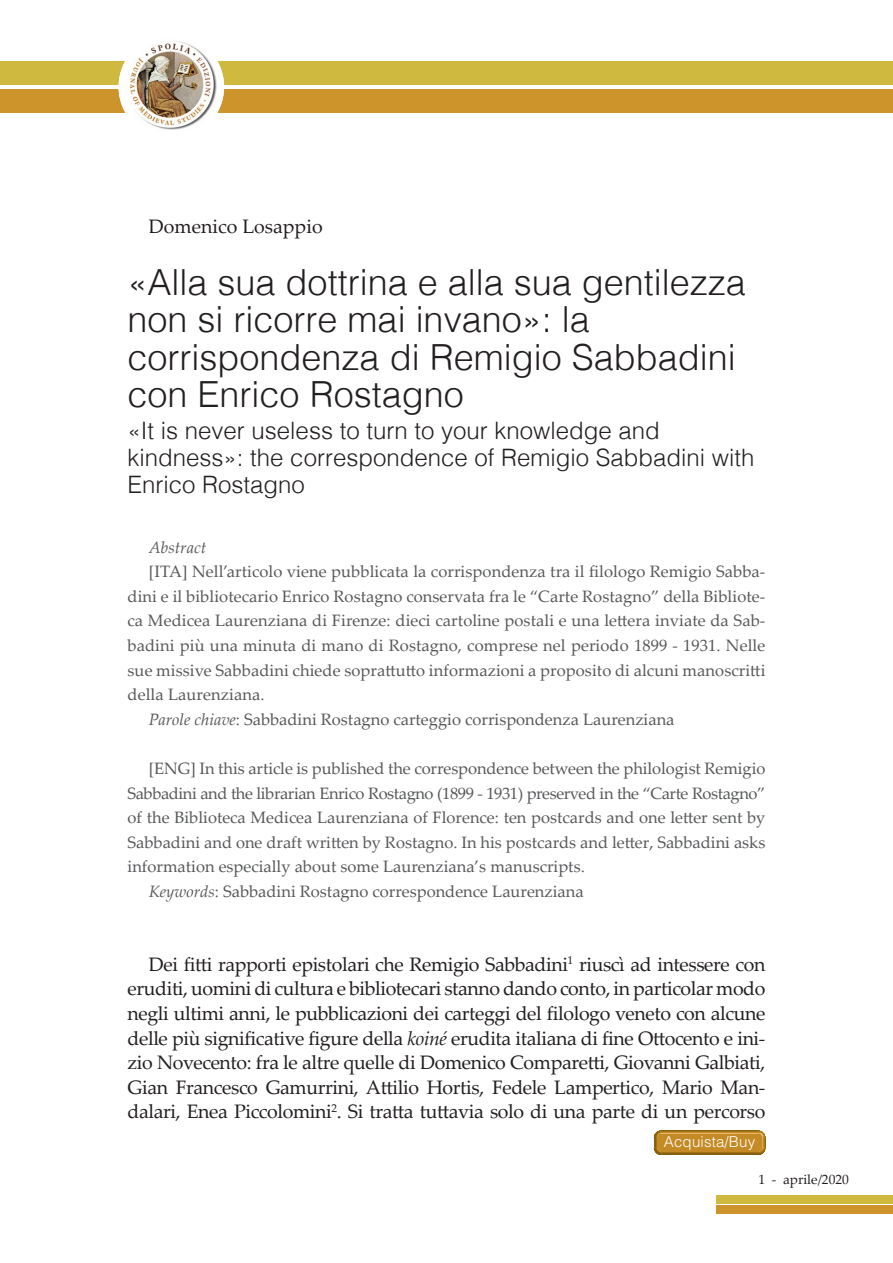
<style>
.page{position:relative;width:893px;height:1263px;background:#fff}
.page>*{position:absolute;margin:0;border:0;box-sizing:border-box;transform-origin:0 0}
.titolo_italiano{font:300 36px/37.5px "Helvetica";color:#231f20}
.titolo_inglese{font:300 24px/27px "Helvetica";color:#231f20}
.paragrafo_base{font:19.5px/24.6px "Palatino Linotype";letter-spacing:-.02em;color:#231f20;text-align:justify}
.paragrafo_base-2{font:19.5px "Palatino Linotype";color:#231f20}
.abstract{font:16.5px/24.6px "Palatino Linotype";color:#57585a;text-align:justify}
.abstract-2{font:italic 16.5px "Palatino Linotype";color:#57585a}
.t1{font:300 15.15px "Helvetica";letter-spacing:.01em;color:#fff}
.t2{font:13.5px "Palatino Linotype";color:#231f20}
.s1{font-style:italic}
</style>
<div class="page">
<div style="left:716px;top:1195px;width:177px;height:8px;background:#cfb93f"></div>
<div style="left:716px;top:1205px;width:177px;height:9px;background:#cc942a"></div>
<div style="left:0;top:61px;width:893px;height:23px;background:#cfb93f"></div>
<div style="left:0;top:90px;width:893px;height:23px;background:#cc942a"></div>
<img style="left:119px;top:34px;width:105px;height:106px;border-radius:53px">
<svg style="left:758px;top:1130px;width:8px;height:25px"></svg>
<hr style="left:661px;top:1153px;width:97px;height:1px;background:#89610f">
<hr style="left:661px;top:1154px;width:97px;height:1px;background:#855e0e">
<div style="left:657px;top:1133px;width:105px;height:19px;background:#c48a25;border-radius:4px"></div>
<hr style="left:661px;top:1133px;width:97px;height:1px;background:#e8b667">
<hr style="left:661px;top:1132px;width:97px;height:1px;background:#b88221">
<hr style="left:661px;top:1131px;width:97px;height:1px;background:#9e7018">
<hr style="left:661px;top:1130px;width:97px;height:1px;background:#936814">
<svg style="left:654px;top:1130px;width:7px;height:25px"></svg>
<p class="paragrafo_base-2" style="left:149px;top:212px;width:175px">Domenico Losappio</p>
<p class="titolo_italiano" style="left:128px;top:261px;width:620px">«Alla sua dottrina e alla sua gentilezza non si ricorre mai invano»: la corrispondenza di Remigio Sabbadini con Enrico Rostagno</p>
<p class="titolo_inglese" style="left:128px;top:415px;width:628px">«It is never useless to turn to your knowledge and kindness»: the correspondence of Remigio Sabbadini with<br>Enrico Rostagno</p>
<p class="abstract-2" style="left:149px;top:535px;width:59px">Abstract</p>
<p class="abstract" style="left:128px;top:558px;width:639px;text-indent:21px">[ITA] Nell’articolo viene pubblicata la corrispondenza tra il filologo Remigio Sabba&shy;dini e il bibliotecario Enrico Rostagno conservata fra le “Carte Rostagno” della Bibliote&shy;ca Medicea Laurenziana di Firenze: dieci cartoline postali e una lettera inviate da Sab&shy;badini più una minuta di mano di Rostagno, comprese nel periodo 1899 - 1931. Nelle sue missive Sabbadini chiede soprattutto informazioni a proposito di alcuni manoscritti della Laurenziana.</p>
<p class="abstract" style="left:149px;top:706px;width:527px"><span class="s1">Parole chiave</span>: Sabbadini Rostagno carteggio corrispondenza Laurenziana</p>
<p class="abstract" style="left:128px;top:755px;width:639px;text-indent:21px">[ENG] In this article is published the correspondence between the philologist Remigio Sabbadini and the librarian Enrico Rostagno (1899 - 1931) preserved in the “Carte Rostagno” of the Biblioteca Medicea Laurenziana of Florence: ten postcards and one letter sent by Sabbadini and one draft written by Rostagno. In his postcards and letter, Sabbadini asks information especially about some Laurenziana’s manuscripts.</p>
<p class="abstract" style="left:149px;top:878px;width:436px"><span class="s1">Keywords</span>: Sabbadini Rostagno correspondence Laurenziana</p>
<p class="paragrafo_base" style="left:128px;top:951px;width:639px;text-indent:21px">Dei fitti rapporti epistolari che Remigio Sabbadini<sup>1</sup> riuscì ad intessere con eruditi, uomini di cultura e bibliotecari stanno dando conto, in particolar modo negli ultimi anni, le pubblicazioni dei carteggi del filologo veneto con alcune delle più significative figure della <span class="s1">koiné</span> erudita italiana di fine Ottocento e ini&shy;zio Novecento: fra le altre quelle di Domenico Comparetti, Giovanni Galbiati, Gian Francesco Gamurrini, Attilio Hortis, Fedele Lampertico, Mario Man&shy;dalari, Enea Piccolomini<sup>2</sup>. Si tratta tuttavia solo di una parte di un percorso</p>
<p class="t1" style="left:664px;top:1132px;width:93px">Acquista/Buy</p>
<p class="t2" style="left:758px;top:1169px;width:92px">1 - aprile/2020</p>
</div>
